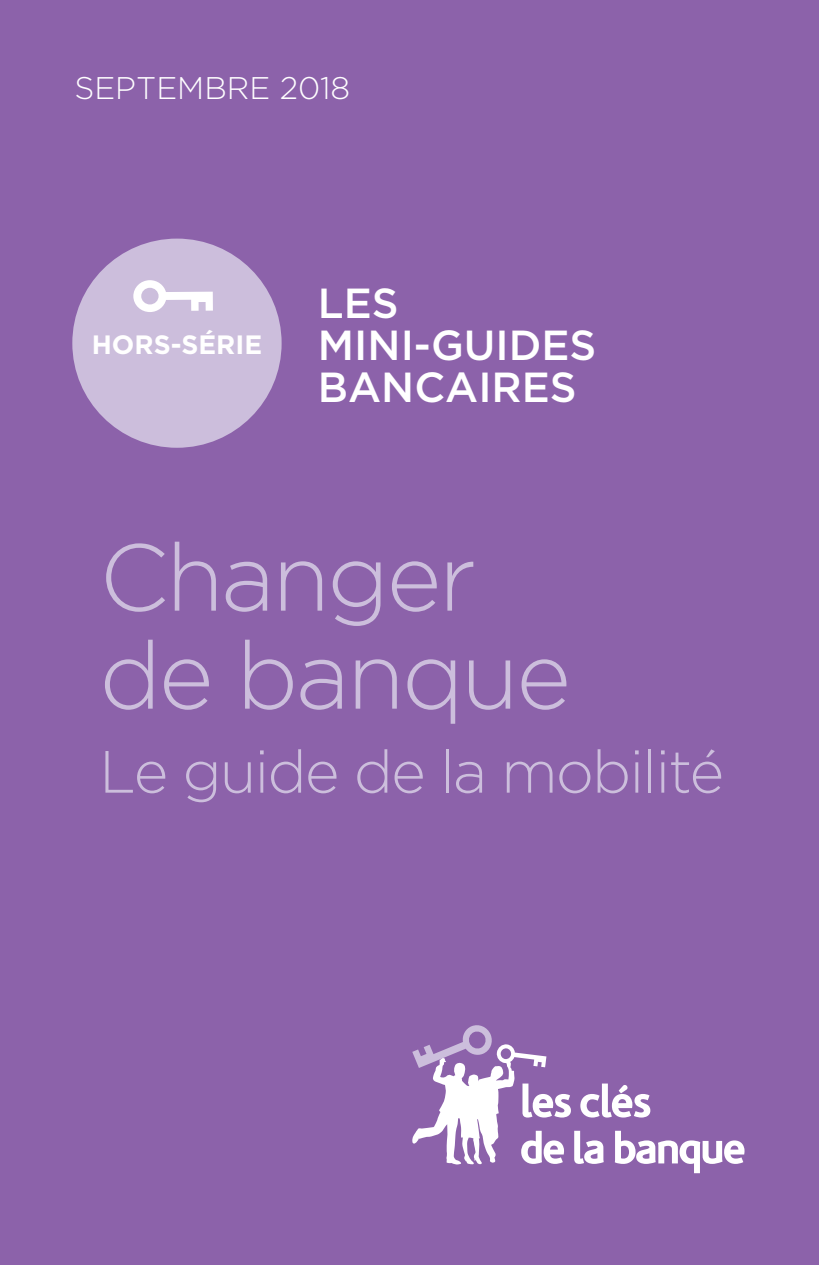
<style>
.page{position:relative;width:819px;height:1265px;background:#8c62aa}
.page>*{position:absolute;margin:0;border:0;box-sizing:border-box;transform-origin:0 0}
.t1{font:300 94.5px/98px "Gotham";letter-spacing:-.03em;color:#ccbedc}
.t2{font:300 59.5px "Gotham";letter-spacing:-.03em;color:#ccbedc}
.t3{font:500 42px/42px "Gotham";color:#fff}
.t4{font:300 31.32px "Gotham";color:#fff}
.t5{font:700 26.6px "Gotham";color:#fff}
</style>
<div class="page">
<div style="left:72px;top:239px;width:209px;height:209px;background:#ccbedc;border-radius:50%"></div>
<svg style="left:133px;top:280px;width:80px;height:32px"></svg>
<svg style="left:412px;top:1025px;width:332px;height:148px"></svg>
<p class="t4" style="left:74px;top:69px;width:277px">SEPTEMBRE 2018</p>
<p class="t5" style="left:92px;top:327px;width:172px">HORS-SÉRIE</p>
<p class="t3" style="left:318px;top:282px;width:280px">LES<br>MINI-GUIDES<br>BANCAIRES</p>
<h1 class="t1" style="left:99px;top:526px;width:473px">Changer de banque</h1>
<h2 class="t2" style="left:99px;top:734px;width:626px">Le guide de la mobilité</h2>
</div>
